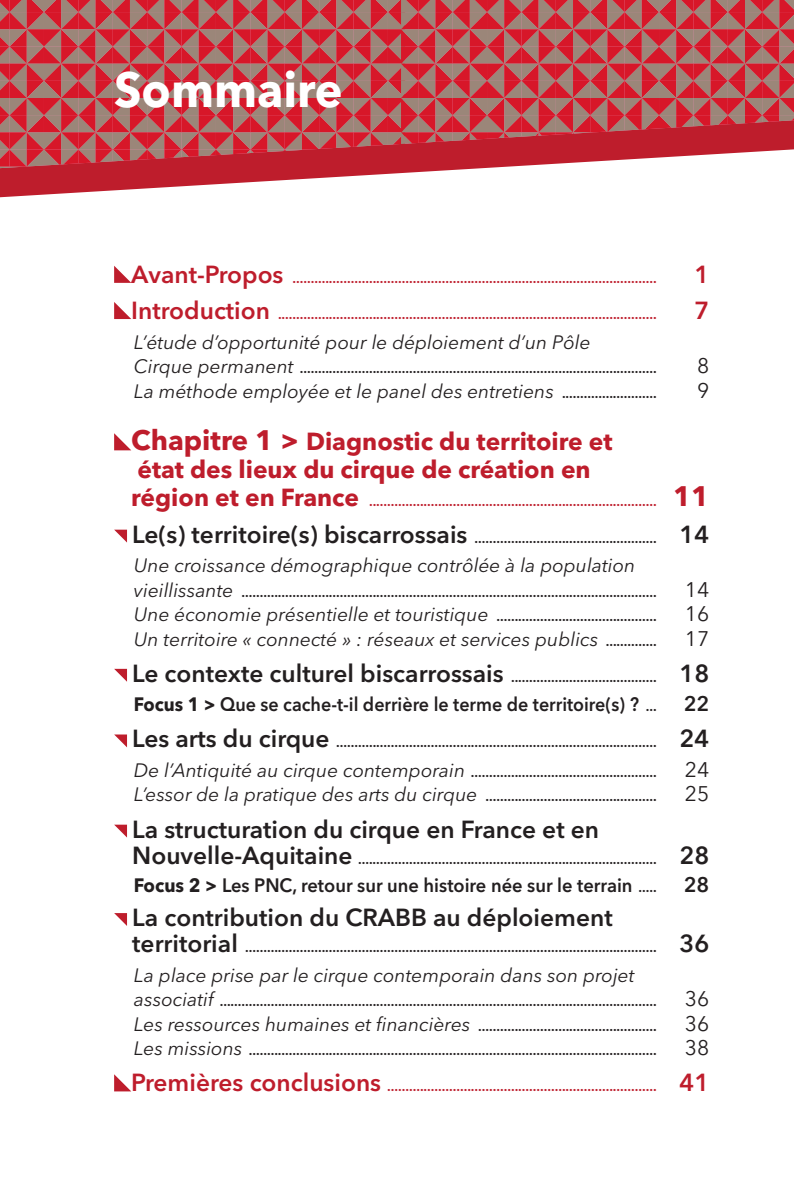
<style>
.page{position:relative;width:794px;height:1191px;background:#fff}
.page>*{position:absolute;margin:0;border:0;box-sizing:border-box;transform-origin:0 0}
.titre_article{font:700 49px "Avenir Next LT Pro";color:#fff;scale:.95 1}
.corps_texte{font:600 24.5px "Avenir Next LT Pro";color:#231f20}
.titre_article-2{font:700 24.5px/28px "Avenir Next LT Pro";color:#be1d2c}
.titre_article-3{font:600 24.5px "Avenir Next LT Pro";color:#be1d2c}
.corps_texte-2{font:21px "Avenir Next LT Pro";color:#231f20}
.corps_texte-3{font:600 21px "Avenir Next LT Pro";color:#231f20}
.corps_texte-4{font:italic 19.25px "Avenir Next LT Pro";color:#231f20}
.corps_texte-5{font:600 19.25px "Avenir Next LT Pro";color:#231f20;scale:.93 1}
.corps_texte-6{font:600 19.25px "Avenir Next LT Pro";color:#231f20;scale:.95 1}
.corps_texte-7{font:600 14px "Avenir Next LT Pro";color:#231f20}
.titre_article-4{font:600 14px "Avenir Next LT Pro";color:#be1d2c}
.s1{font-size:24.5px}
.s2{font-weight:400;font-style:italic;font-size:19.25px}
.s3{font-weight:600;font-style:normal;font-size:14px}
.s4{font-size:28px}
.s5{font-weight:700;font-size:24.5px}
.s6{font-weight:700;font-size:28px}
.s7{font-weight:700}
.s8{font-size:14px}
</style>
<div class="page">
<svg style="left:114px;top:266px;width:17px;height:17px"></svg>
<svg style="left:114px;top:302px;width:17px;height:17px"></svg>
<svg style="left:114px;top:433px;width:17px;height:17px"></svg>
<svg style="left:114px;top:529px;width:13px;height:13px"></svg>
<svg style="left:114px;top:669px;width:13px;height:12px"></svg>
<svg style="left:114px;top:734px;width:13px;height:13px"></svg>
<svg style="left:114px;top:824px;width:13px;height:13px"></svg>
<svg style="left:114px;top:913px;width:13px;height:13px"></svg>
<svg style="left:114px;top:1074px;width:17px;height:17px"></svg>
<svg style="left:0;top:168px;width:485px;height:29px"></svg>
<svg style="left:0;top:0;width:794px;height:168px;background:#bc4d52"></svg>
<p class="titre_article" style="left:114px;top:60px;width:242px">Sommaire</p>
<p class="titre_article-4" style="left:131px;top:269px;width:527px"><span class="s1">Avant-Propos</span> ....................................................................................................</p>
<p class="titre_article-3" style="left:694px;top:259px;width:16px">1</p>
<p class="titre_article-4" style="left:131px;top:306px;width:527px"><span class="s1">Introduction</span> ........................................................................................................</p>
<p class="titre_article-3" style="left:694px;top:295px;width:16px">7</p>
<p class="corps_texte-4" style="left:134px;top:330px;width:458px">L’étude d’opportunité pour le déploiement d’un Pôle</p>
<p class="corps_texte-7" style="left:134px;top:359px;width:524px"><span class="s2">Cirque permanent</span> ..................................................................................................</p>
<p class="corps_texte-2" style="left:697px;top:353px;width:14px">8</p>
<p class="corps_texte-4" style="left:134px;top:379px;width:524px">La méthode employée et le panel des entretiens <span class="s3">..........................</span></p>
<p class="corps_texte-2" style="left:697px;top:378px;width:14px">9</p>
<p class="titre_article-2" style="left:131px;top:427px;width:483px"><span class="s4">Chapitre 1 &gt;</span> Diagnostic du territoire et état des lieux du cirque de création en</p>
<p class="titre_article-4" style="left:131px;top:493px;width:579px"><span class="s5">région et en France</span> ............................................................................... <span class="s6">11</span></p>
<p class="corps_texte-7" style="left:132px;top:529px;width:578px"><span class="s1">Le(s) territoire(s) biscarrossais</span> .................................................. <span class="s1">14</span></p>
<p class="corps_texte-4" style="left:134px;top:554px;width:503px">Une croissance démographique contrôlée à la population</p>
<p class="corps_texte-7" style="left:134px;top:583px;width:524px"><span class="s2">vieillissante</span> ..................................................................................................................</p>
<p class="corps_texte-2" style="left:685px;top:576px;width:26px">14</p>
<p class="corps_texte-7" style="left:134px;top:607px;width:524px"><span class="s2">Une économie présentielle et touristique</span> ............................................</p>
<p class="corps_texte-2" style="left:685px;top:601px;width:26px">16</p>
<p class="corps_texte-4" style="left:134px;top:627px;width:524px">Un territoire « connecté » : réseaux et services publics <span class="s3">..............</span></p>
<p class="corps_texte-2" style="left:685px;top:625px;width:26px">17</p>
<p class="corps_texte-7" style="left:132px;top:668px;width:578px"><span class="s1">Le contexte culturel biscarrossais</span> ........................................ <span class="s1">18</span></p>
<p class="corps_texte-5" style="left:134px;top:693px;width:563px"><span class="s7">Focus 1 &gt;</span> Que se cache-t-il derrière le terme de territoire(s) ? <span class="s8">...</span></p>
<p class="corps_texte-3" style="left:683px;top:691px;width:27px">22</p>
<p class="corps_texte-7" style="left:132px;top:734px;width:578px"><span class="s1">Les arts du cirque</span> ........................................................................................ <span class="s1">24</span></p>
<p class="corps_texte-7" style="left:134px;top:763px;width:524px"><span class="s2">De l’Antiquité au cirque contemporain</span> ...................................................</p>
<p class="corps_texte-2" style="left:685px;top:757px;width:26px">24</p>
<p class="corps_texte-7" style="left:134px;top:788px;width:524px"><span class="s2">L’essor de la pratique des arts du cirque</span> ...............................................</p>
<p class="corps_texte-2" style="left:685px;top:781px;width:26px">25</p>
<p class="corps_texte" style="left:132px;top:814px;width:468px">La structuration du cirque en France et en</p>
<p class="corps_texte-7" style="left:132px;top:850px;width:578px"><span class="s1">Nouvelle-Aquitaine</span> .................................................................................. <span class="s1">28</span></p>
<p class="corps_texte-6" style="left:134px;top:873px;width:552px"><span class="s7">Focus 2 &gt;</span> Les PNC, retour sur une histoire née sur le terrain <span class="s8">.....</span></p>
<p class="corps_texte-3" style="left:683px;top:871px;width:27px">28</p>
<p class="corps_texte" style="left:132px;top:902px;width:482px">La contribution du CRABB au déploiement</p>
<p class="corps_texte-7" style="left:132px;top:938px;width:578px"><span class="s1">territorial</span> ................................................................................................................. <span class="s1">36</span></p>
<p class="corps_texte-4" style="left:134px;top:963px;width:502px">La place prise par le cirque contemporain dans son projet</p>
<p class="corps_texte-7" style="left:134px;top:992px;width:524px"><span class="s2">associatif</span> ........................................................................................................................</p>
<p class="corps_texte-2" style="left:685px;top:986px;width:26px">36</p>
<p class="corps_texte-7" style="left:134px;top:1017px;width:524px"><span class="s2">Les ressources humaines et financières</span> .................................................</p>
<p class="corps_texte-2" style="left:685px;top:1011px;width:26px">36</p>
<p class="corps_texte-7" style="left:134px;top:1041px;width:524px"><span class="s2">Les missions</span> ................................................................................................................</p>
<p class="corps_texte-2" style="left:685px;top:1035px;width:26px">38</p>
<p class="titre_article-4" style="left:131px;top:1078px;width:579px"><span class="s1">Premières conclusions</span> .......................................................................... <span class="s1">41</span></p>
</div>
